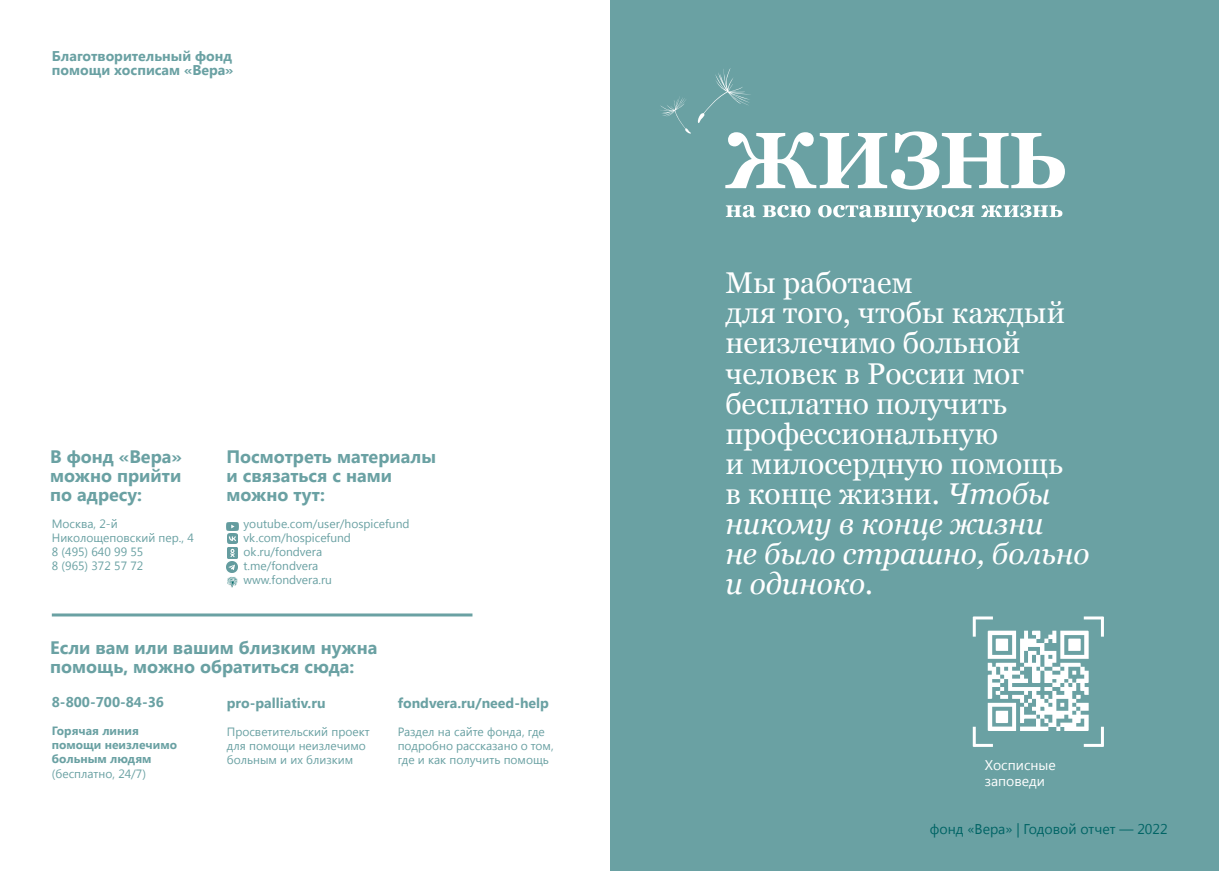
<style>
.page{position:relative;width:1219px;height:871px;background:#fff}
.page>*{position:absolute;margin:0;border:0;box-sizing:border-box;transform-origin:0 0}
.t1{font:30px/30px "Georgia";color:#fff}
.t2{font:700 18px/19px "Segoe UI";color:#6aa1a3}
.t3{font:700 14.1px/14px "Segoe UI";color:#6aa1a3}
.t4{font:14.1px "Segoe UI";color:#006465}
.t5{font:14px/16.8px "Segoe UI";color:#fff}
.t6{font:12px/14px "Segoe UI";color:#6aa1a3}
.t7{font:700 12px/14px "Segoe UI";color:#6aa1a3}
.s1{font-style:italic}
</style>
<div class="page">
<hr style="left:52px;top:613px;width:420px;height:3px;background:#6aa1a3">
<div style="left:610px;top:0;width:609px;height:870px;background:#6aa1a3"></div>
<img style="left:987px;top:630px;width:102px;height:101px">
<hr style="left:973px;top:616px;width:20px;height:3px;background:#fff">
<hr style="left:973px;top:616px;width:3px;height:20px;background:#fff">
<hr style="left:1101px;top:616px;width:3px;height:20px;background:#fff">
<hr style="left:1084px;top:616px;width:19px;height:3px;background:#fff">
<hr style="left:973px;top:726px;width:3px;height:20px;background:#fff">
<hr style="left:973px;top:743px;width:20px;height:3px;background:#fff">
<hr style="left:1084px;top:743px;width:19px;height:3px;background:#fff">
<hr style="left:1101px;top:726px;width:3px;height:20px;background:#fff">
<svg style="left:726px;top:205px;width:30px;height:12px"></svg>
<svg style="left:763px;top:205px;width:47px;height:12px"></svg>
<svg style="left:818px;top:205px;width:156px;height:17px"></svg>
<svg style="left:981px;top:205px;width:81px;height:12px"></svg>
<svg style="left:725px;top:131px;width:340px;height:59px"></svg>
<svg style="left:698px;top:68px;width:53px;height:55px"></svg>
<svg style="left:660px;top:96px;width:31px;height:38px"></svg>
<svg style="left:227px;top:522px;width:12px;height:65px"></svg>
<p class="t3" style="left:52px;top:48px;width:183px">Благотворительный фонд помощи хосписам «Вера»</p>
<h2 class="t2" style="left:50px;top:446px;width:133px;text-align:justify">В фонд «Вера» можно прийти по адресу:</h2>
<p class="t6" style="left:52px;top:516px;width:144px">Москва, 2-й<br>Николощеповский пер., 4<br>8 (495) 640 99 55<br>8 (965) 372 57 72</p>
<h2 class="t2" style="left:227px;top:446px;width:211px">Посмотреть материалы и связаться с нами можно тут:</h2>
<p class="t6" style="left:244px;top:516px;width:168px">youtube.com/user/hospicefund vk.com/hospicefund ok.ru/fondvera<br>t.me/fondvera www.fondvera.ru</p>
<h2 class="t2" style="left:50px;top:637px;width:329px">Если вам или вашим близким нужна помощь, можно обратиться сюда:</h2>
<p class="t3" style="left:52px;top:694px;width:114px">8-800-700-84-36</p>
<p class="t7" style="left:52px;top:723px;width:127px">Горячая линия помощи неизлечимо больным людям</p>
<p class="t6" style="left:52px;top:765px;width:96px">(бесплатно, 24/7)</p>
<p class="t3" style="left:227px;top:695px;width:100px">pro-palliativ.ru</p>
<p class="t6" style="left:227px;top:724px;width:144px">Просветительский проект для помощи неизлечимо больным и их близким</p>
<p class="t3" style="left:398px;top:695px;width:153px">fondvera.ru/need-help</p>
<p class="t6" style="left:398px;top:724px;width:157px">Раздел на сайте фонда, где подробно рассказано о том, где и как получить помощь</p>
<h1 class="t1" style="left:725px;top:267px;width:366px">Мы работаем<br>для того, чтобы каждый неизлечимо больной человек в России мог бесплатно получить профессиональную<br>и милосердную помощь<br>в конце жизни. <span class="s1">Чтобы никому в конце жизни<br>не было страшно, больно и одиноко.</span></h1>
<p class="t5" style="left:985px;top:755px;width:72px">Хосписные заповеди</p>
<p class="t4" style="left:930px;top:819px;width:239px">фонд «Вера» | Годовой отчет — 2022</p>
<p class="t4" style="left:932px;top:817px;width:239px">фонд «Вера» | Годовой отчет — 2022</p>
</div>
